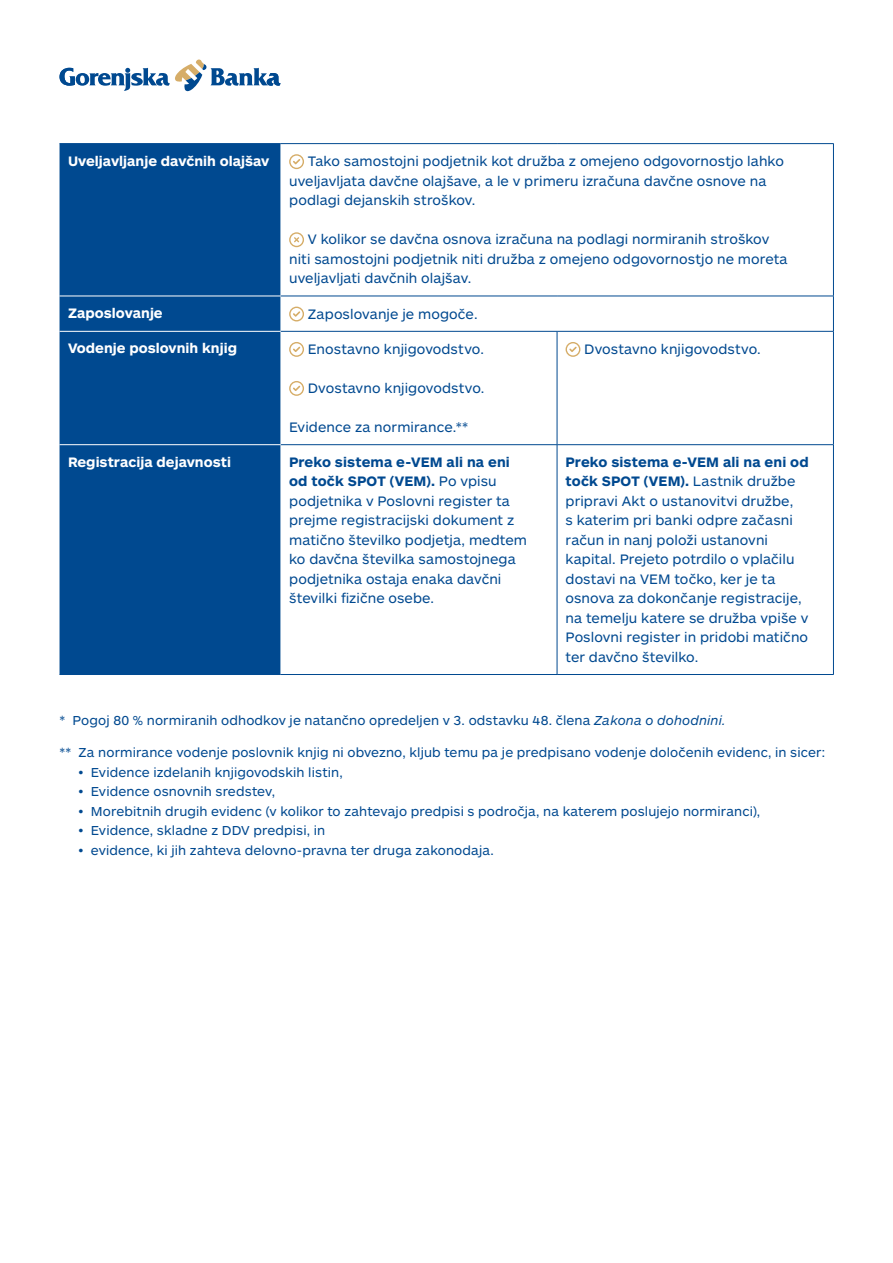
<style>
.page{position:relative;width:893px;height:1263px;background:#fff}
.page>*{position:absolute;margin:0;border:0;box-sizing:border-box;transform-origin:0 0}
.t1{font:14.25px/19.5px "ARS Maquette Pro";letter-spacing:.005em;color:#004990}
.t2{font:700 14.25px "ARS Maquette Pro";color:#fff}
.t3{font:13.5px "ARS Maquette Pro";letter-spacing:.01em;color:#004990}
.s1{font-weight:700}
.s2{font-style:italic}
</style>
<div class="page">
<svg style="left:60px;top:60px;width:221px;height:31px"></svg>
<div style="left:60px;top:144px;width:221px;height:530px;background:#004990"></div>
<svg style="left:281px;top:144px;width:552px;height:530px"></svg>
<hr style="left:833px;top:144px;width:1px;height:152px;background:#004990">
<hr style="left:281px;top:296px;width:276px;height:1px;background:#004990">
<hr style="left:557px;top:296px;width:277px;height:1px;background:#004990">
<hr style="left:833px;top:296px;width:1px;height:35px;background:#004990">
<hr style="left:281px;top:331px;width:276px;height:1px;background:#004990">
<hr style="left:557px;top:331px;width:277px;height:1px;background:#004990">
<hr style="left:557px;top:332px;width:1px;height:112px;background:#004990">
<hr style="left:833px;top:332px;width:1px;height:112px;background:#004990">
<hr style="left:281px;top:444px;width:276px;height:1px;background:#004990">
<hr style="left:557px;top:444px;width:277px;height:1px;background:#004990">
<hr style="left:557px;top:445px;width:1px;height:229px;background:#004990">
<hr style="left:833px;top:445px;width:1px;height:229px;background:#004990">
<hr style="left:60px;top:296px;width:221px;height:1px;background:#fff">
<hr style="left:60px;top:331px;width:221px;height:1px;background:#fff">
<hr style="left:60px;top:444px;width:221px;height:1px;background:#fff">
<hr style="left:60px;top:143px;width:221px;height:1px;background:#004990">
<hr style="left:281px;top:143px;width:276px;height:1px;background:#004990">
<hr style="left:557px;top:143px;width:277px;height:1px;background:#004990">
<hr style="left:60px;top:674px;width:221px;height:1px;background:#004990">
<hr style="left:281px;top:674px;width:276px;height:1px;background:#004990">
<hr style="left:557px;top:674px;width:277px;height:1px;background:#004990">
<svg style="left:289px;top:154px;width:15px;height:15px"></svg>
<svg style="left:289px;top:232px;width:15px;height:15px"></svg>
<svg style="left:289px;top:307px;width:15px;height:14px"></svg>
<svg style="left:289px;top:342px;width:15px;height:15px"></svg>
<svg style="left:289px;top:381px;width:15px;height:15px"></svg>
<svg style="left:566px;top:342px;width:14px;height:15px"></svg>
<p class="t2" style="left:68px;top:151px;width:203px">Uveljavljanje davčnih olajšav</p>
<p class="t1" style="left:289px;top:151px;width:496px;text-indent:19px">Tako samostojni podjetnik kot družba z omejeno odgovornostjo lahko uveljavljata davčne olajšave, a le v primeru izračuna davčne osnove na podlagi dejanskih stroškov.</p>
<p class="t1" style="left:289px;top:229px;width:500px;text-indent:19px">V kolikor se davčna osnova izračuna na podlagi normiranih stroškov niti samostojni podjetnik niti družba z omejeno odgovornostjo ne moreta uveljavljati davčnih olajšav.</p>
<p class="t2" style="left:68px;top:304px;width:96px">Zaposlovanje</p>
<p class="t1" style="left:308px;top:303px;width:171px">Zaposlovanje je mogoče.</p>
<p class="t2" style="left:68px;top:339px;width:170px">Vodenje poslovnih knjig</p>
<p class="t1" style="left:308px;top:338px;width:178px">Enostavno knjigovodstvo.</p>
<p class="t1" style="left:308px;top:377px;width:178px">Dvostavno knjigovodstvo.</p>
<p class="t1" style="left:289px;top:416px;width:181px">Evidence za normirance.**</p>
<p class="t1" style="left:584px;top:338px;width:178px">Dvostavno knjigovodstvo.</p>
<p class="t2" style="left:68px;top:452px;width:164px">Registracija dejavnosti</p>
<p class="t1" style="left:289px;top:451px;width:239px"><span class="s1">Preko sistema e-VEM ali na eni od točk SPOT (VEM).</span> Po vpisu podjetnika v Poslovni register ta prejme registracijski dokument z matično številko podjetja, medtem ko davčna številka samostojnega podjetnika ostaja enaka davčni številki fizične osebe.</p>
<p class="t1" style="left:566px;top:451px;width:245px"><span class="s1">Preko sistema e-VEM ali na eni od točk SPOT (VEM).</span> Lastnik družbe pripravi Akt o ustanovitvi družbe,<br>s katerim pri banki odpre začasni račun in nanj položi ustanovni kapital. Prejeto potrdilo o vplačilu dostavi na VEM točko, ker je ta osnova za dokončanje registracije, na temelju katere se družba vpiše v<br>Poslovni register in pridobi matično ter davčno številko.</p>
<p class="t3" style="left:60px;top:712px;width:667px">* Pogoj 80 % normiranih odhodkov je natančno opredeljen v 3. odstavku 48. člena <span class="s2">Zakona o dohodnini.</span></p>
<p class="t3" style="left:60px;top:744px;width:767px">** Za normirance vodenje poslovnik knjig ni obvezno, kljub temu pa je predpisano vodenje določenih evidenc, in sicer:</p>
<p class="t3" style="left:79px;top:763px;width:266px">• Evidence izdelanih knjigovodskih listin,</p>
<p class="t3" style="left:79px;top:783px;width:198px">• Evidence osnovnih sredstev,</p>
<p class="t3" style="left:79px;top:802px;width:683px">• Morebitnih drugih evidenc (v kolikor to zahtevajo predpisi s področja, na katerem poslujejo normiranci),</p>
<p class="t3" style="left:79px;top:822px;width:248px">• Evidence, skladne z DDV predpisi, in</p>
<p class="t3" style="left:79px;top:841px;width:417px">• evidence, ki jih zahteva delovno-pravna ter druga zakonodaja.</p>
</div>
